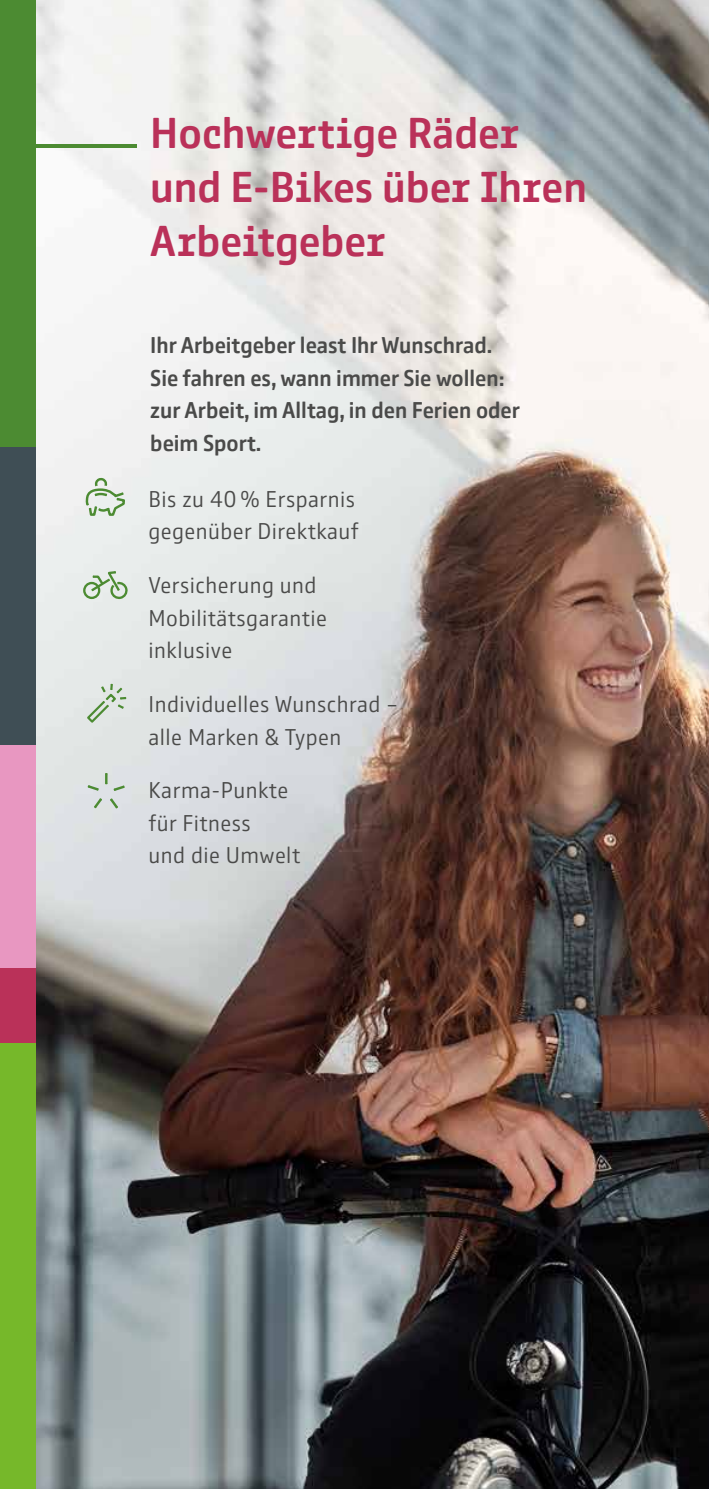
<style>
.page{position:relative;width:709px;height:1489px;background:#fff}
.page>*{position:absolute;margin:0;border:0;box-sizing:border-box;transform-origin:0 0}
.t1{font:500 45px/54px "Comspot Tec";color:#ba3159}
.t2{font:300 23.75px/32.5px "Comspot";letter-spacing:.02em;color:#4a4a49}
.t3{font:500 23.75px/32.5px "Comspot";color:#4a4a49}
</style>
<div class="page">
<img style="left:35px;top:0;width:674px;height:1488px">
<hr style="left:0;top:144px;width:136px;height:4px;background:#4c8b32">
<div style="left:0;top:0;width:35px;height:1488px;background:#4c8b32"></div>
<div style="left:0;top:1042px;width:35px;height:446px;background:#76b82a"></div>
<div style="left:0;top:967px;width:35px;height:75px;background:#ba3159"></div>
<div style="left:0;top:744px;width:35px;height:223px;background:#e897c1"></div>
<div style="left:0;top:446px;width:35px;height:298px;background:#3f4e55"></div>
<svg style="left:85px;top:773px;width:42px;height:48px;background:#d4dbd8"></svg>
<svg style="left:84px;top:476px;width:42px;height:41px"></svg>
<svg style="left:85px;top:683px;width:41px;height:41px;background:#cfdace"></svg>
<div style="left:83px;top:582px;width:17px;height:17px;border:2px solid #4c8b32;border-radius:50%"></div>
<svg style="left:89px;top:569px;width:38px;height:30px"></svg>
<h1 class="t1" style="left:150px;top:104px;width:438px">Hochwertige Räder und E-Bikes über Ihren<br>Arbeitgeber</h1>
<p class="t3" style="left:150px;top:328px;width:371px">Ihr Arbeitgeber least Ihr Wunschrad.<br>Sie fahren es, wann immer Sie wollen: zur Arbeit, im Alltag, in den Ferien oder beim Sport.</p>
<p class="t2" style="left:148px;top:481px;width:212px">Bis zu 40 % Ersparnis gegenüber Direktkauf</p>
<p class="t2" style="left:148px;top:568px;width:180px">Versicherung und<br>Mobilitätsgarantie inklusive</p>
<p class="t2" style="left:148px;top:686px;width:251px">Individuelles Wunschrad – alle Marken &amp; Typen</p>
<p class="t2" style="left:148px;top:773px;width:153px">Karma-Punkte für Fitness<br>und die Umwelt</p>
</div>
